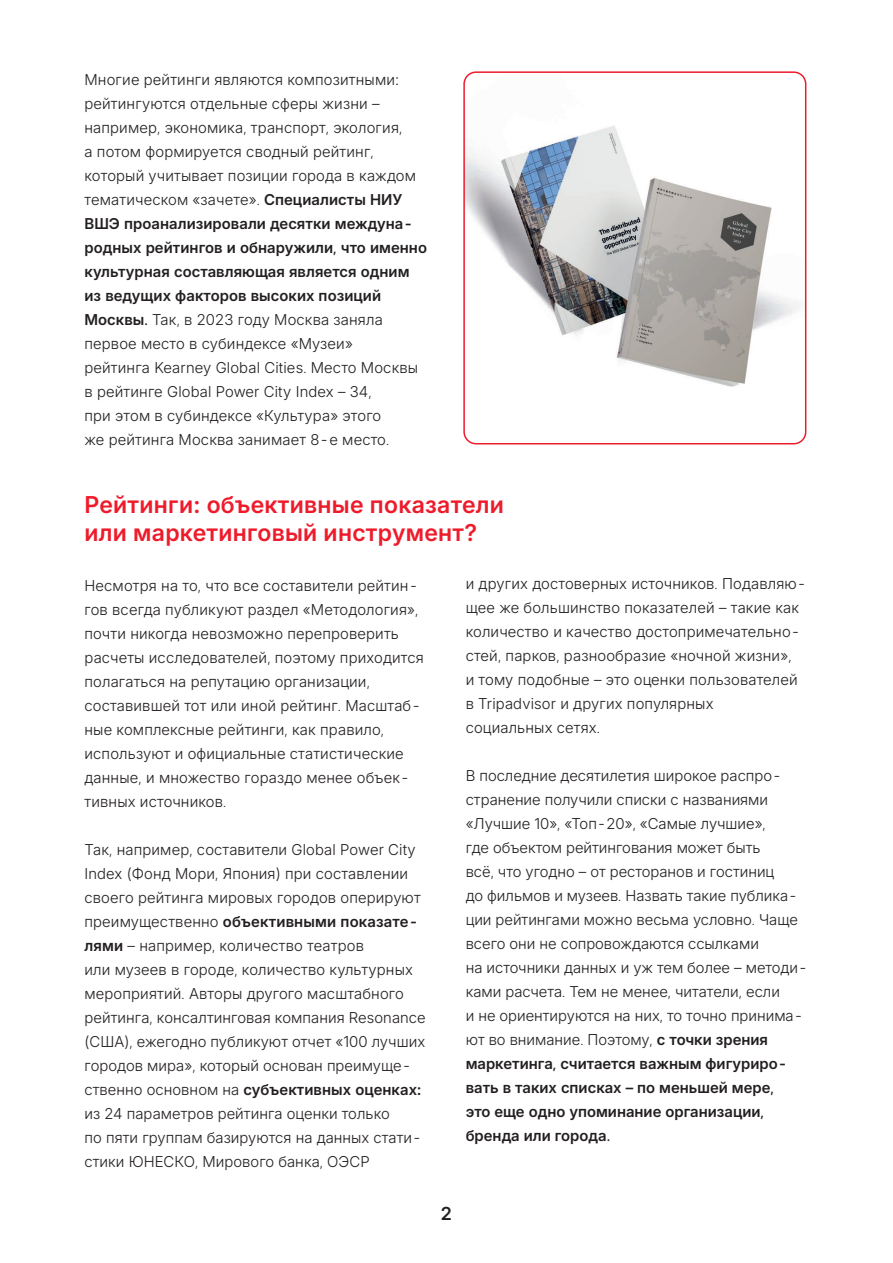
<style>
.page{position:relative;width:893px;height:1263px;background:#fff}
.page>*{position:absolute;margin:0;border:0;box-sizing:border-box;transform-origin:0 0}
.t1{font:600 23.25px/27.9px "Inter 18 pt";letter-spacing:.01em;color:#ee1b2b}
.t2{font:600 18px "Inter 18 pt";color:#231f20}
.t3{font:300 15px/24px "Inter 18 pt";letter-spacing:.01em;color:#231f20}
.s1{font-weight:600}
</style>
<div class="page">
<img style="left:465px;top:73px;width:341px;height:371px">
<div style="left:463px;top:71px;width:343px;height:373px;border:2px solid #ee1b2b;border-radius:12px"></div>
<p class="t3" style="left:84px;top:67px;width:344px">Многие рейтинги являются композитными: рейтингуются отдельные сферы жизни – например, экономика, транспорт, экология,<br>а потом формируется сводный рейтинг, который учитывает позиции города в каждом тематическом «зачете». <span class="s1">Специалисты НИУ ВШЭ проанализировали десятки междуна&shy;родных рейтингов и обнаружили, что именно культурная составляющая является одним из ведущих факторов высоких позиций Москвы.</span> Так, в 2023 году Москва заняла первое место в субиндексе «Музеи»<br>рейтинга Kearney Global Cities. Место Москвы в рейтинге Global Power City Index – 34,<br>при этом в субиндексе «Культура» этого<br>же рейтинга Москва занимает 8-е место.</p>
<h1 class="t1" style="left:84px;top:490px;width:421px">Рейтинги: объективные показатели или маркетинговый инструмент?</h1>
<p class="t3" style="left:84px;top:573px;width:341px">Несмотря на то, что все составители рейтин&shy;гов всегда публикуют раздел «Методология», почти никогда невозможно перепроверить расчеты исследователей, поэтому приходится полагаться на репутацию организации, составившей тот или иной рейтинг. Масштаб&shy;ные комплексные рейтинги, как правило, используют и официальные статистические данные, и множество гораздо менее объек&shy;тивных источников.</p>
<p class="t3" style="left:84px;top:837px;width:343px">Так, например, составители Global Power City Index (Фонд Мори, Япония) при составлении своего рейтинга мировых городов оперируют преимущественно <span class="s1">объективными показате&shy;лями</span> – например, количество театров<br>или музеев в городе, количество культурных мероприятий. Авторы другого масштабного рейтинга, консалтинговая компания Resonance (США), ежегодно публикуют отчет «100 лучших городов мира», который основан преимуще&shy;ственно основном на <span class="s1">субъективных оценках: </span>из 24 параметров рейтинга оценки только<br>по пяти группам базируются на данных стати&shy;стики ЮНЕСКО, Мирового банка, ОЭСР</p>
<p class="t3" style="left:466px;top:571px;width:342px">и других достоверных источников. Подавляю&shy;щее же большинство показателей – такие как количество и качество достопримечательно&shy;стей, парков, разнообразие «ночной жизни»,<br>и тому подобные – это оценки пользователей в Tripadvisor и других популярных<br>социальных сетях.</p>
<p class="t3" style="left:466px;top:763px;width:344px">В последние десятилетия широкое распро&shy;странение получили списки с названиями «Лучшие 10», «Топ-20», «Самые лучшие»,<br>где объектом рейтингования может быть<br>всё, что угодно – от ресторанов и гостиниц<br>до фильмов и музеев. Назвать такие публика&shy;ции рейтингами можно весьма условно. Чаще всего они не сопровождаются ссылками<br>на источники данных и уж тем более – методи&shy;ками расчета. Тем не менее, читатели, если<br>и не ориентируются на них, то точно принима&shy;ют во внимание. Поэтому, <span class="s1">с точки зрения маркетинга, считается важным фигуриро&shy;вать в таких списках – по меньшей мере,<br>это еще одно упоминание организации, бренда или города.</span></p>
<p class="t2" style="left:441px;top:1200px;width:13px">2</p>
</div>
